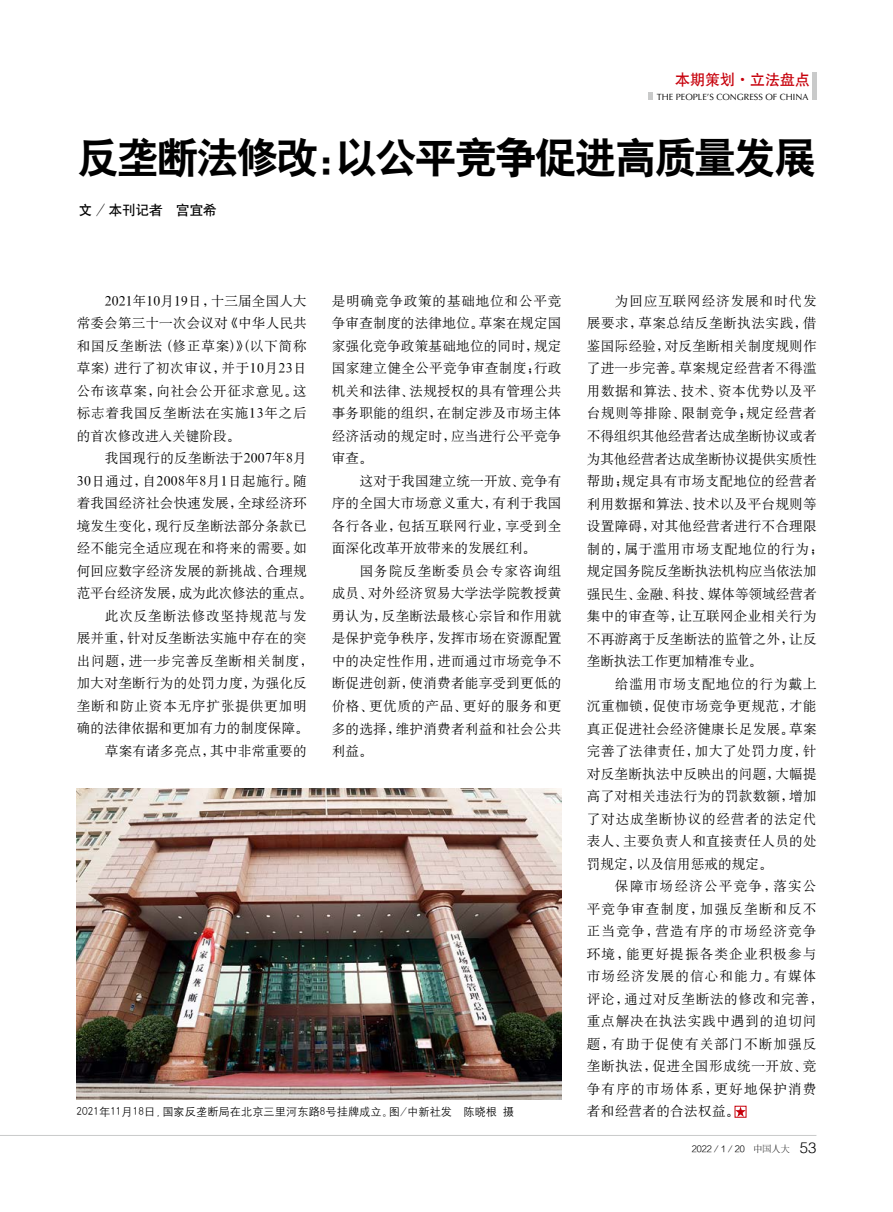
<style>
.page{position:relative;width:893px;height:1212px;background:#fff}
.page>*{position:absolute;margin:0;border:0;box-sizing:border-box;transform-origin:0 0}
.t1{font:42px "H Yb 2 gj";letter-spacing:-.05em;color:#000}
.t2{font:15px "H Yb 1 gj";color:#c7000b}
.t3{font:13.5px/22.5px "H Ya 6 gj";letter-spacing:.025em;color:#000;text-align:justify}
.t4{font:13.5px/22.5px "H Ya 6 gj";letter-spacing:.09em;color:#000}
.t5{font:13.5px "H Ya 6 gj";letter-spacing:.07em;color:#000}
.t6{font:13.5px "H Ya 6 gj";letter-spacing:-.01em;color:#000}
.t7{font:13.5px "H Ya 6 gj";letter-spacing:.055em;color:#000}
.t8{font:13.5px "H Yb 1 gj";color:#000}
.t9{font:11.25px "H Yg 2 gj";color:#000}
.t10{font:9px "Optima";color:#000}
.t11{font:9px "FZZDXJW GB1 0";color:#000}
.s1{font-family:"FZSYJW GB1 0"}
.s2{font-family:"Helvetica";font-weight:300;font-size:15px}
</style>
<div class="page">
<hr style="left:0;top:1135px;width:816px;height:1px;background:#c9caca">
<hr style="left:812px;top:72px;width:4px;height:28px;background:#c9caca">
<svg style="left:648px;top:93px;width:4px;height:7px"></svg>
<svg style="left:735px;top:1106px;width:11px;height:11px"></svg>
<img style="left:77px;top:789px;width:484px;height:311px">
<p class="t2" style="left:675px;top:72px;width:136px">本期策划·立法盘点</p>
<p class="t10" style="left:657px;top:92px;width:153px">THE PEOPLE’S CONGRESS OF CHINA</p>
<h1 class="t1" style="left:77px;top:136px;width:741px">反垄断法修改：以公平竞争促进高质量发展</h1>
<p class="t8" style="left:79px;top:204px;width:139px">文 / 本刊记者 宫宜希</p>
<p class="t3" style="left:77px;top:289px;width:231px;text-indent:28px">2021年10月19日，十三届全国人大常委会第三十一次会议对《中华人民共和国反垄断法（修正草案）》（以下简称草案）进行了初次审议，并于10月23日公布该草案，向社会公开征求意见。这标志着我国反垄断法在实施13年之后的首次修改进入关键阶段。</p>
<p class="t3" style="left:105px;top:447px;width:203px">我国现行的反垄断法于2007年8月</p>
<p class="t3" style="left:77px;top:469px;width:231px">30日通过，自2008年8月1日起施行。随</p>
<p class="t3" style="left:77px;top:492px;width:231px">着我国经济社会快速发展，全球经济环</p>
<p class="t3" style="left:77px;top:514px;width:231px">境发生变化，现行反垄断法部分条款已</p>
<p class="t3" style="left:77px;top:537px;width:231px">经不能完全适应现在和将来的需要。如</p>
<p class="t3" style="left:77px;top:559px;width:231px">何回应数字经济发展的新挑战、合理规</p>
<p class="t6" style="left:77px;top:586px;width:237px">范平台经济发展，成为此次修法的重点。</p>
<p class="t5" style="left:105px;top:609px;width:203px">此次反垄断法修改坚持规范与发</p>
<p class="t3" style="left:77px;top:627px;width:231px">展并重，针对反垄断法实施中存在的突</p>
<p class="t7" style="left:77px;top:654px;width:238px">出问题，进一步完善反垄断相关制度，</p>
<p class="t3" style="left:77px;top:672px;width:231px">加大对垄断行为的处罚力度，为强化反</p>
<p class="t5" style="left:77px;top:699px;width:231px">垄断和防止资本无序扩张提供更加明</p>
<p class="t3" style="left:77px;top:717px;width:233px">确的法律依据和更加有力的制度保障。</p>
<p class="t3" style="left:105px;top:739px;width:203px">草案有诸多亮点，其中非常重要的</p>
<p class="t3" style="left:332px;top:289px;width:231px">是明确竞争政策的基础地位和公平竞争审查制度的法律地位。草案在规定国家强化竞争政策基础地位的同时，规定国家建立健全公平竞争审查制度；行政机关和法律、法规授权的具有管理公共事务职能的组织，在制定涉及市场主体经济活动的规定时，应当进行公平竞争审查。</p>
<p class="t3" style="left:332px;top:470px;width:231px;text-indent:28px">这对于我国建立统一开放、竞争有序的全国大市场意义重大，有利于我国各行各业，包括互联网行业，享受到全面深化改革开放带来的发展红利。</p>
<p class="t3" style="left:332px;top:560px;width:231px;text-indent:28px">国务院反垄断委员会专家咨询组成员、对外经济贸易大学法学院教授黄勇认为，反垄断法最核心宗旨和作用就是保护竞争秩序，发挥市场在资源配置中的决定性作用，进而通过市场竞争不断促进创新，使消费者能享受到更低的价格、更优质的产品、更好的服务和更多的选择，维护消费者利益和社会公共利益。</p>
<p class="t3" style="left:587px;top:290px;width:238px;text-align:left;text-indent:28px">为回应互联网经济发展和时代发展要求，草案总结反垄断执法实践，借鉴国际经验，对反垄断相关制度规则作了进一步完善。草案规定经营者不得滥用数据和算法、技术、资本优势以及平台规则等排除、限制竞争；规定经营者不得组织其他经营者达成垄断协议或者为其他经营者达成垄断协议提供实质性帮助；规定具有市场支配地位的经营者利用数据和算法、技术以及平台规则等设置障碍，对其他经营者进行不合理限制的，属于滥用市场支配地位的行为；规定国务院反垄断执法机构应当依法加强民生、金融、科技、媒体等领域经营者集中的审查等，让互联网企业相关行为不再游离于反垄断法的监管之外，让反垄断执法工作更加精准专业。</p>
<p class="t3" style="left:587px;top:672px;width:231px;text-indent:28px">给滥用市场支配地位的行为戴上沉重枷锁，促使市场竞争更规范，才能真正促进社会经济健康长足发展。草案完善了法律责任，加大了处罚力度，针对反垄断执法中反映出的问题，大幅提高了对相关违法行为的罚款数额，增加了对达成垄断协议的经营者的法定代表人、主要负责人和直接责任人员的处罚规定，以及信用惩戒的规定。</p>
<p class="t4" style="left:587px;top:875px;width:238px;text-indent:28px">保障市场经济公平竞争，落实公平竞争审查制度，加强反垄断和反不正当竞争，营造有序的市场经济竞争环境，能更好提振各类企业积极参与市场经济发展的信心和能力。有媒体评论，通过对反垄断法的修改和完善，重点解决在执法实践中遇到的迫切问题，有助于促使有关部门不断加强反垄断执法，促进全国形成统一开放、竞争有序的市场体系，更好地保护消费</p>
<p class="t9" style="left:77px;top:1106px;width:439px">2021年11月18日，国家反垄断局在北京三里河东路8号挂牌成立。图/中新社发 陈晓根摄</p>
<p class="t3" style="left:587px;top:1100px;width:154px">者和经营者的合法权益。</p>
<p class="t11" style="left:692px;top:1144px;width:126px">2022／1／20 <span class="s1">中国人大</span> <span class="s2">53</span></p>
</div>
